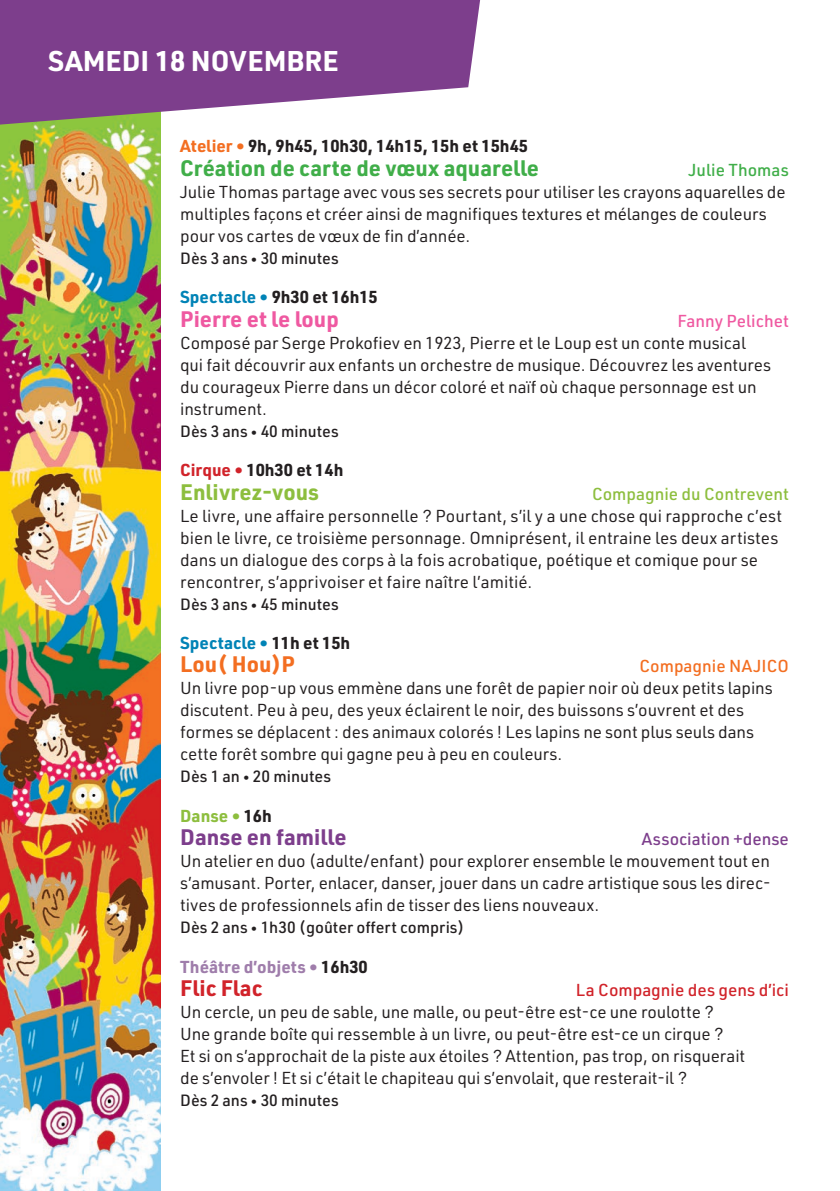
<style>
.page{position:relative;width:840px;height:1191px;background:#fff}
.page>*{position:absolute;margin:0;border:0;box-sizing:border-box;transform-origin:0 0}
.t1{font:700 28px "URWDIN";color:#fff}
.t2{font:700 22px "URWDIN";color:#40ae49}
.t3{font:700 22px "URWDIN";color:#ef59a1}
.t4{font:700 22px "URWDIN";color:#7d3e8c}
.t5{font:700 22px "URWDIN";color:#8dbe3e}
.t6{font:700 22px "URWDIN";color:#f36e21}
.t7{font:700 22px "URWDIN";color:#d1232a}
.t8{font:17px/22px "URWDIN";letter-spacing:-.005em;color:#231f20}
.t9{font:700 17px "URWDIN";color:#231f20}
.t10{font:500 17px "URWDIN";color:#d1232a}
.t11{font:500 17px "URWDIN";color:#8dbe3e}
.t12{font:700 17px "URWDIN";color:#9f7dab}
.t13{font:700 17px "URWDIN";color:#0083b6}
.t14{font:500 17px "URWDIN";color:#7d3e8c}
.t15{font:500 17px "URWDIN";color:#f36e21}
.t16{font:500 17px "URWDIN";color:#ef59a1}
.t17{font:500 17px "URWDIN";color:#40ae49}
.t18{font:700 17px "URWDIN";color:#8dbe3e}
.t19{font:500 16px "URWDIN";color:#231f20}
.s1{color:#f36e21}
.s2{font-size:16px;color:#f36e21}
.s3{font-size:12px}
.s4{color:#0083b6}
.s5{font-size:16px;color:#0083b6}
.s6{color:#d1232a}
.s7{font-size:16px;color:#d1232a}
.s8{font-size:16px}
.s9{color:#231f20}
</style>
<div class="page">
<img style="left:0;top:125px;width:161px;height:1066px">
<svg style="left:0;top:0;width:480px;height:125px;background:#8e5a9a"></svg>
<p class="t1" style="left:48px;top:42px;width:292px">SAMEDI 18 NOVEMBRE</p>
<p class="t9" style="left:180px;top:135px;width:349px"><span class="s1">Atelier</span> <span class="s2">•</span> 9h, 9h45, 10h30, 14h15, 15h et 15h45</p>
<p class="t2" style="left:180px;top:153px;width:360px">Création de carte de vœux aquarelle</p>
<p class="t17" style="left:688px;top:158px;width:102px">Julie Thomas</p>
<p class="t8" style="left:180px;top:180px;width:606px">Julie Thomas partage avec vous ses secrets pour utiliser les crayons aquarelles de multiples façons et créer ainsi de magnifiques textures et mélanges de couleurs pour vos cartes de vœux de fin d’année.</p>
<p class="t19" style="left:180px;top:247px;width:160px">Dès 3 ans <span class="s3">•</span> 30 minutes</p>
<p class="t9" style="left:180px;top:285px;width:199px"><span class="s4">Spectacle</span> <span class="s5">•</span> 9h30 et 16h15</p>
<p class="t3" style="left:180px;top:304px;width:160px">Pierre et le loup</p>
<p class="t16" style="left:677px;top:309px;width:113px">Fanny Pelichet</p>
<p class="t8" style="left:180px;top:331px;width:592px">Composé par Serge Prokofiev en 1923, Pierre et le Loup est un conte musical qui fait découvrir aux enfants un orchestre de musique. Découvrez les aventures du courageux Pierre dans un décor coloré et naïf où chaque personnage est un instrument.</p>
<p class="t19" style="left:180px;top:420px;width:160px">Dès 3 ans <span class="s3">•</span> 40 minutes</p>
<p class="t9" style="left:180px;top:458px;width:165px"><span class="s6">Cirque</span> <span class="s7">•</span> 10h30 et 14h</p>
<p class="t5" style="left:180px;top:476px;width:140px">Enlivrez-vous</p>
<p class="t11" style="left:591px;top:482px;width:198px">Compagnie du Contrevent</p>
<p class="t8" style="left:180px;top:504px;width:603px">Le livre, une affaire personnelle ? Pourtant, s’il y a une chose qui rapproche c’est bien le livre, ce troisième personnage. Omniprésent, il entraine les deux artistes dans un dialogue des corps à la fois acrobatique, poétique et comique pour se rencontrer, s’apprivoiser et faire naître l’amitié.</p>
<p class="t19" style="left:180px;top:593px;width:160px">Dès 3 ans <span class="s3">•</span> 45 minutes</p>
<p class="t13" style="left:180px;top:631px;width:171px">Spectacle <span class="s8">•</span> <span class="s9">11h et 15h</span></p>
<p class="t6" style="left:180px;top:649px;width:116px">Lou( Hou)P</p>
<p class="t15" style="left:639px;top:655px;width:151px">Compagnie NAJICO</p>
<p class="t8" style="left:180px;top:677px;width:593px">Un livre pop-up vous emmène dans une forêt de papier noir où deux petits lapins discutent. Peu à peu, des yeux éclairent le noir, des buissons s’ouvrent et des formes se déplacent : des animaux colorés ! Les lapins ne sont plus seuls dans cette forêt sombre qui gagne peu à peu en couleurs.</p>
<p class="t19" style="left:180px;top:766px;width:152px">Dès 1 an <span class="s3">•</span> 20 minutes</p>
<p class="t18" style="left:180px;top:804px;width:93px">Danse <span class="s8">•</span> <span class="s9">16h</span></p>
<p class="t4" style="left:180px;top:822px;width:168px">Danse en famille</p>
<p class="t14" style="left:641px;top:828px;width:149px">Association +dense</p>
<p class="t8" style="left:180px;top:849px;width:592px;text-align:justify">Un atelier en duo (adulte/enfant) pour explorer ensemble le mouvement tout en s’amusant. Porter, enlacer, danser, jouer dans un cadre artistique sous les direc&shy;tives de professionnels afin de tisser des liens nouveaux.</p>
<p class="t19" style="left:180px;top:917px;width:286px">Dès 2 ans <span class="s3">•</span> 1h30 (goûter offert compris)</p>
<p class="t12" style="left:180px;top:955px;width:189px">Théâtre d’objets <span class="s8">•</span> <span class="s9">16h30</span></p>
<p class="t7" style="left:180px;top:973px;width:84px">Flic Flac</p>
<p class="t10" style="left:575px;top:978px;width:214px">La Compagnie des gens d’ici</p>
<p class="t8" style="left:180px;top:1000px;width:535px">Un cercle, un peu de sable, une malle, ou peut-être est-ce une roulotte ?</p>
<p class="t8" style="left:180px;top:1022px;width:545px">Une grande boîte qui ressemble à un livre, ou peut-être est-ce un cirque ?</p>
<p class="t8" style="left:180px;top:1044px;width:566px">Et si on s’approchait de la piste aux étoiles ? Attention, pas trop, on risquerait</p>
<p class="t8" style="left:180px;top:1066px;width:508px">de s’envoler ! Et si c’était le chapiteau qui s’envolait, que resterait-il ?</p>
<p class="t19" style="left:180px;top:1089px;width:160px">Dès 2 ans <span class="s3">•</span> 30 minutes</p>
</div>
